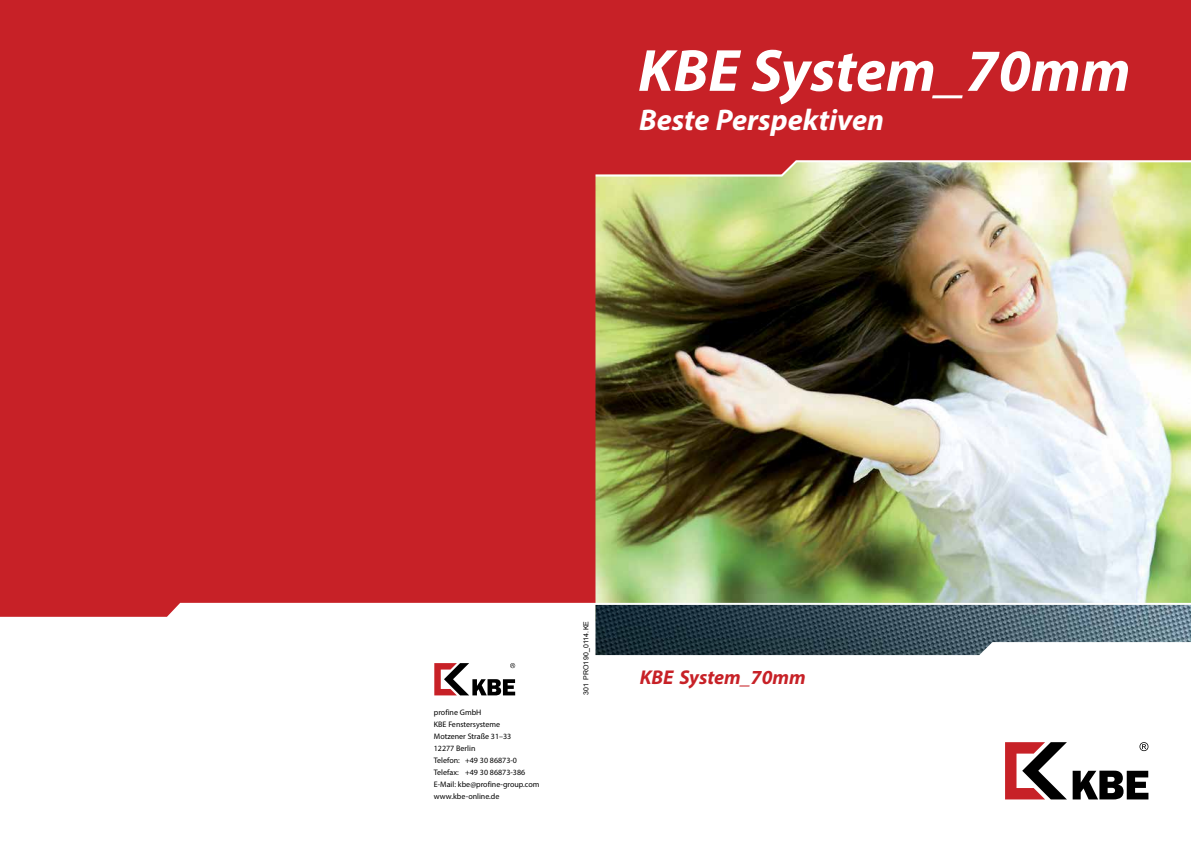
<style>
.page{position:relative;width:1191px;height:842px;background:#fff}
.page>*{position:absolute;margin:0;border:0;box-sizing:border-box;transform-origin:0 0}
.t1{font:italic 700 60px "Myriad Pro";color:#fff}
.t2{font:italic 700 30px "Myriad Pro";color:#fff}
.t3{font:italic 700 20px "Myriad Pro";color:#c72127}
.t4{font:8px/12px "Myriad Pro";color:#000}
.t5{font:7px "Arial";letter-spacing:.025em;color:#000}
</style>
<div class="page">
<img style="left:595px;top:178px;width:596px;height:425px">
<img style="left:595px;top:605px;width:596px;height:50px">
<div style="left:595px;top:0;width:596px;height:159px;background:#c72127"></div>
<img style="left:595px;top:159px;width:596px;height:19px">
<svg style="left:1005px;top:742px;width:143px;height:57px"></svg>
<svg style="left:434px;top:663px;width:81px;height:32px"></svg>
<div style="left:0;top:0;width:595px;height:617px;background:#c72127"></div>
<h1 class="t1" style="left:638px;top:32px;width:494px">KBE System_70mm</h1>
<h2 class="t2" style="left:639px;top:101px;width:246px">Beste Perspektiven</h2>
<p class="t4" style="left:434px;top:707px;width:107px">profine GmbH<br>KBE Fenstersysteme<br>Motzener Straße 31–33<br>12277 Berlin<br>Telefon: +49 30 86873-0<br>Telefax: +49 30 86873-386<br>E-Mail: kbe@profine-group.com www.kbe-online.de</p>
<p class="t5" style="left:581px;top:695px;width:75px;rotate:-90deg">301 PRO190_0114.KE</p>
<h3 class="t3" style="left:640px;top:664px;width:167px">KBE System_70mm</h3>
</div>
